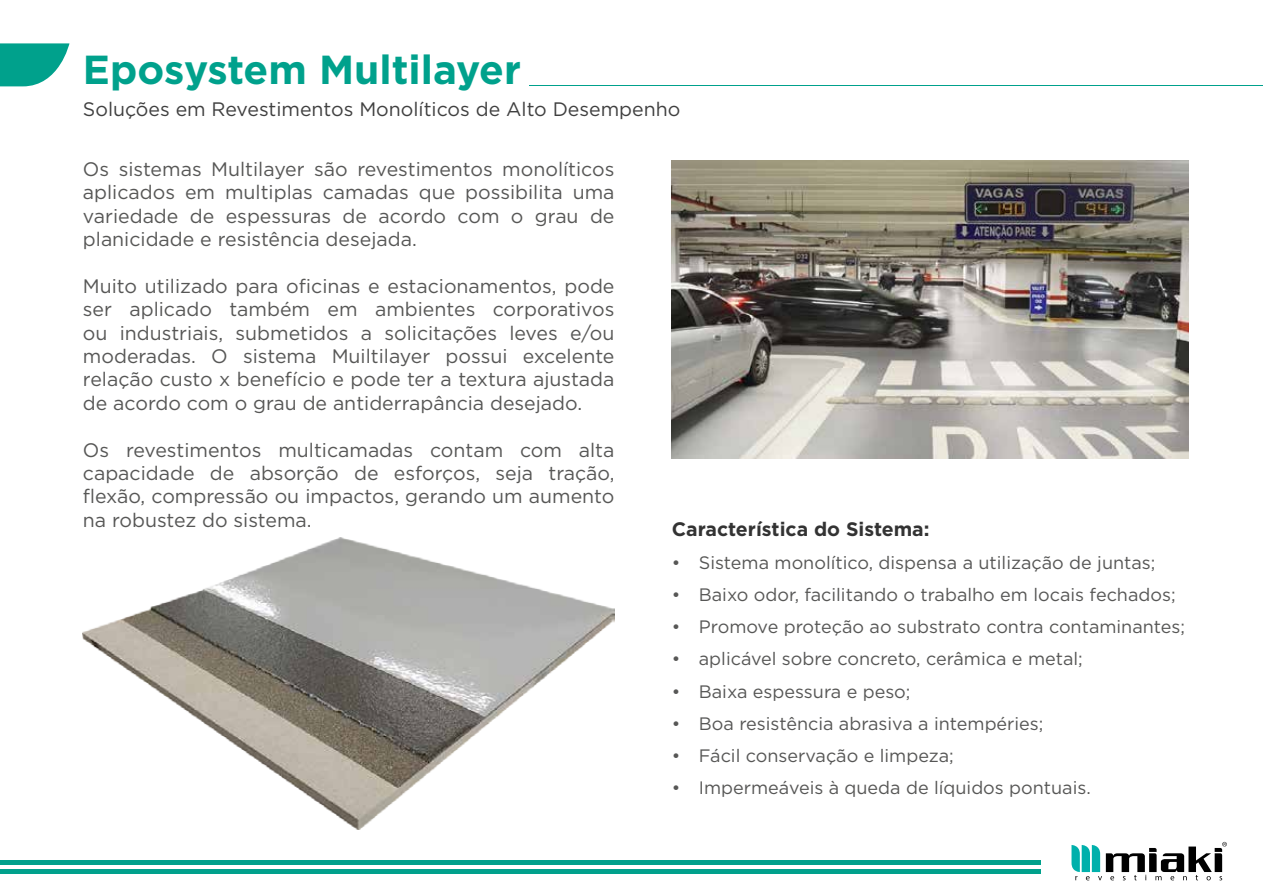
<style>
.page{position:relative;width:1263px;height:893px;background:#fff}
.page>*{position:absolute;margin:0;border:0;box-sizing:border-box;transform-origin:0 0}
.t1{font:700 40.5px "Gotham";color:#00a18c}
.t2{font:19.5px/23.4px "Gotham";color:#575756;text-align:justify}
.t3{font:19.5px "Gotham";color:#404040}
.t4{font:700 19.5px "Gotham";color:#333}
.t5{font:18px "Gotham";color:#575756}
</style>
<div class="page">
<svg style="left:0;top:43px;width:69px;height:43px"></svg>
<hr style="left:530px;top:85px;width:733px;height:1px;background:#00a18c">
<img style="left:672px;top:160px;width:516px;height:298px">
<img style="left:83px;top:537px;width:531px;height:292px">
<div style="left:0;top:869px;width:1040px;height:5px;background:#00a18c"></div>
<hr style="left:0;top:860px;width:1040px;height:4px;background:#00a18c">
<svg style="left:1071px;top:842px;width:156px;height:38px"></svg>
<h1 class="t1" style="left:83px;top:43px;width:440px">Eposystem Multilayer</h1>
<p class="t3" style="left:83px;top:97px;width:599px">Soluções em Revestimentos Monolíticos de Alto Desempenho</p>
<p class="t2" style="left:83px;top:157px;width:533px">Os sistemas Multilayer são revestimentos monolíticos aplicados em multiplas camadas que possibilita uma variedade de espessuras de acordo com o grau de planicidade e resistência desejada.</p>
<p class="t2" style="left:83px;top:274px;width:533px">Muito utilizado para oficinas e estacionamentos, pode ser aplicado também em ambientes corporativos ou industriais, submetidos a solicitações leves e/ou moderadas. O sistema Muiltilayer possui excelente relação custo x benefício e pode ter a textura ajustada de acordo com o grau de antiderrapância desejado.</p>
<p class="t2" style="left:83px;top:438px;width:533px">Os revestimentos multicamadas contam com alta capacidade de absorção de esforços, seja tração, flexão, compressão ou impactos, gerando um aumento na robustez do sistema.</p>
<p class="t4" style="left:672px;top:516px;width:259px">Característica do Sistema:</p>
<p class="t5" style="left:672px;top:551px;width:485px">• Sistema monolítico, dispensa a utilização de juntas;</p>
<p class="t5" style="left:672px;top:583px;width:505px">• Baixo odor, facilitando o trabalho em locais fechados;</p>
<p class="t5" style="left:672px;top:615px;width:515px">• Promove proteção ao substrato contra contaminantes;</p>
<p class="t5" style="left:672px;top:647px;width:412px">• aplicável sobre concreto, cerâmica e metal;</p>
<p class="t5" style="left:672px;top:680px;width:240px">• Baixa espessura e peso;</p>
<p class="t5" style="left:672px;top:712px;width:373px">• Boa resistência abrasiva a intempéries;</p>
<p class="t5" style="left:672px;top:744px;width:283px">• Fácil conservação e limpeza;</p>
<p class="t5" style="left:672px;top:776px;width:420px">• Impermeáveis à queda de líquidos pontuais.</p>
</div>
